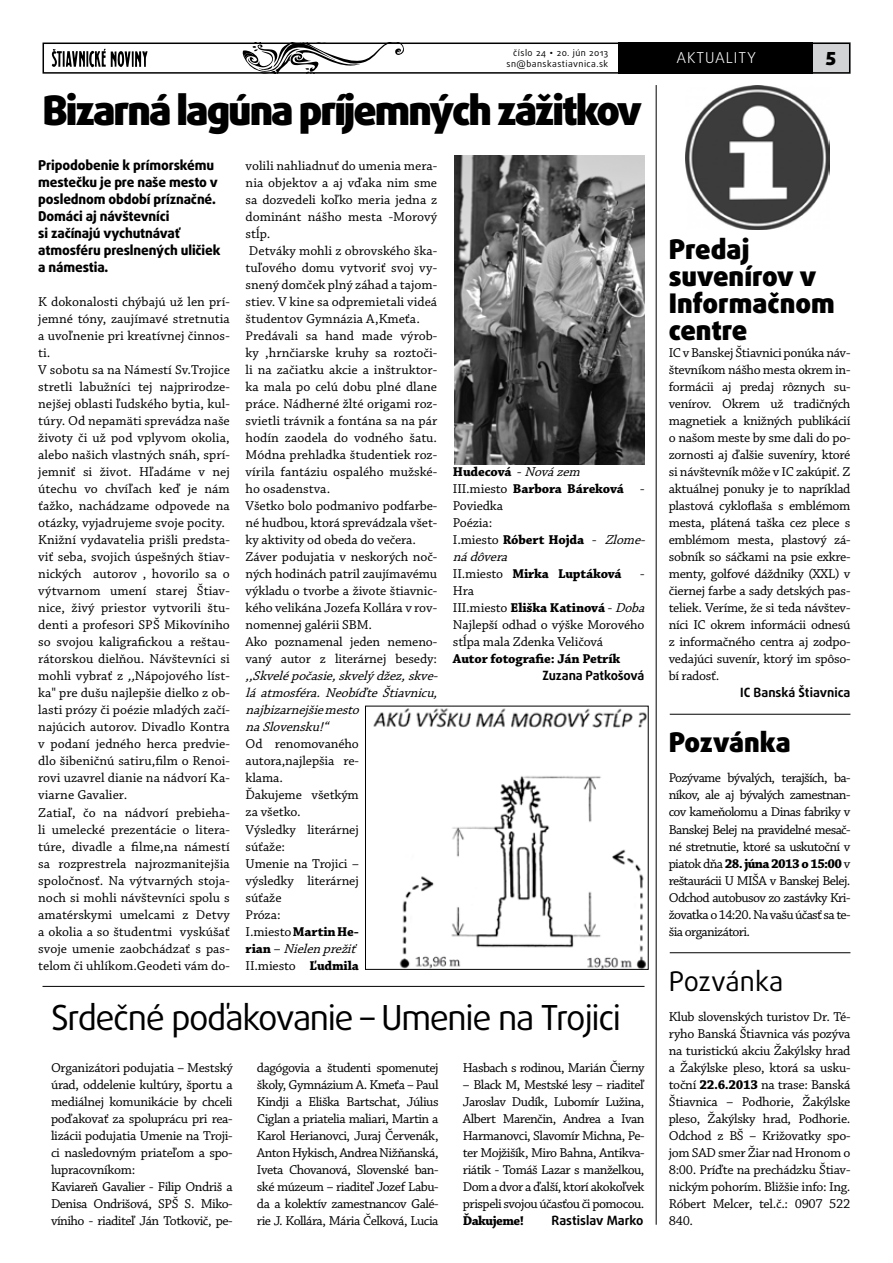
<style>
.page{position:relative;width:893px;height:1263px;background:#fff}
.page>*{position:absolute;margin:0;border:0;box-sizing:border-box;transform-origin:0 0}
.t1{font:900 40.5px "Daxline Pro";letter-spacing:-.05em;color:#000}
.t2{font:34.5px "Daxline Pro";letter-spacing:-.04em;color:#000}
.t3{font:900 27px/27px "Daxline Pro";color:#000}
.t4{font:27px "Daxline Pro";letter-spacing:-.01em;color:#000}
.t5{font:900 18px "Daxline Pro";color:#000}
.t6{font:300 15px "Daxline Pro";letter-spacing:.06em;color:#fff}
.t7{font:13.5px/17px "Chaparral Pro Capt";color:#000;text-align:justify}
.t8{font:13.5px/17px "Chaparral Pro Capt";letter-spacing:-.025em;color:#000}
.t9{font:700 13.5px/17px "Chaparral Pro";letter-spacing:-.01em;color:#000}
.t10{font:800 13.5px/17px "Daxline Pro";letter-spacing:-.01em;color:#000}
.t11{font:italic 13.5px/17px "Chaparral Pro Capt";color:#000}
.t12{font:13.5px "Chaparral Pro Capt";letter-spacing:-.04em;color:#000}
.t13{font:700 13.5px "Chaparral Pro";letter-spacing:-.05em;color:#000}
.t14{font:700 13.5px "Chaparral Pro";letter-spacing:-.035em;color:#000}
.t15{font:700 12.75px "Daxline Pro";color:#000}
.t16{font:9px/10.8px "Daxline Pro";letter-spacing:.05em;color:#000;text-align:right}
.s1{font-family:"Gill Sans MT Pro"}
.s2{font-style:italic}
.s3{font-family:"Chaparral Pro Capt";font-weight:400}
.s4{font-family:"Chaparral Pro";font-weight:700;font-style:normal}
.s5{font-style:normal}
.s6{font-family:"Chaparral Pro Capt";font-weight:400;font-style:italic}
.s7{font-family:"Chaparral Pro";font-weight:700}
</style>
<div class="page">
<div style="left:804px;top:43px;width:46px;height:31px;background:#d1d3d4"></div>
<svg style="left:242px;top:46px;width:162px;height:25px"></svg>
<div style="left:43px;top:43px;width:807px;height:31px;border:2px solid #000"></div>
<div style="left:619px;top:43px;width:194px;height:31px;background:#000"></div>
<svg style="left:51px;top:49px;width:97px;height:18px"></svg>
<hr style="left:656px;top:85px;width:1px;height:1140px;background:#000">
<hr style="left:670px;top:714px;width:180px;height:1px;background:#000">
<hr style="left:670px;top:952px;width:180px;height:1px;background:#000">
<img style="left:454px;top:156px;width:190px;height:309px">
<hr style="left:43px;top:986px;width:601px;height:1px;background:#000">
<img style="left:373px;top:708px;width:273px;height:259px">
<img style="left:686px;top:85px;width:144px;height:144px">
<p class="t16" style="left:507px;top:48px;width:103px">číslo 24 <span class="s1">•</span> 20. jún 2013 sn@banskastiavnica.sk</p>
<h1 class="t1" style="left:43px;top:83px;width:601px">Bizarná lagúna príjemných zážitkov</h1>
<p class="t10" style="left:38px;top:157px;width:184px">Pripodobenie k prímorskému mestečku je pre naše mesto v poslednom období príznačné.<br>Domáci aj návštevníci<br>si začínajú vychutnávať atmosféru preslnených uličiek a námestia.</p>
<p class="t7" style="left:38px;top:294px;width:193px;text-align:left">K dokonalosti chýbajú už len prí&shy;jemné tóny, zaujímavé stretnutia a uvoľnenie pri kreatívnej činnos&shy;ti.<br>V sobotu sa na Námestí Sv.Trojice stretli labužníci tej najprirodze&shy;nejšej oblasti ľudského bytia, kul&shy;túry. Od nepamäti sprevádza naše životy či už pod vplyvom okolia, alebo našich vlastných snáh, sprí&shy;jemniť si život. Hľadáme v nej útechu vo chvíľach keď je nám ťažko, nachádzame odpovede na otázky, vyjadrujeme svoje pocity.<br>Knižní vydavatelia prišli predsta&shy;viť seba, svojich úspešných štiav&shy;nických autorov , hovorilo sa o výtvarnom umení starej Štiav&shy;nice, živý priestor vytvorili štu&shy;denti a profesori SPŠ Mikovíniho so svojou kaligrafickou a reštau&shy;rátorskou dielňou. Návštevníci si mohli vybrať z <span class="s2">,,</span>Nápojového líst&shy;ka" pre dušu najlepšie dielko z ob&shy;lasti prózy či poézie mladých začí&shy;najúcich autorov. Divadlo Kontra v podaní jedného herca predvie&shy;dlo šibeničnú satiru,film o Renoi&shy;rovi uzavrel dianie na nádvorí Ka&shy;viarne Gavalier.<br>Zatiaľ, čo na nádvorí prebieha&shy;li umelecké prezentácie o litera&shy;túre, divadle a filme,na námestí sa rozprestrela najrozmanitejšia spoločnosť. Na výtvarných stoja&shy;noch si mohli návštevníci spolu s amatérskymi umelcami z Detvy a okolia a so študentmi vyskúšať svoje umenie zaobchádzať s pas&shy;telom či uhlíkom.Geodeti vám do-</p>
<p class="t7" style="left:246px;top:158px;width:193px;text-align:left">volili nahliadnuť do umenia mera&shy;nia objektov a aj vďaka nim sme sa dozvedeli koľko meria jedna z dominánt nášho mesta -Morový stĺp.<br>Detváky mohli z obrovského ška&shy;tuľového domu vytvoriť svoj vy&shy;snený domček plný záhad a tajom&shy;stiev. V kine sa odpremietali videá študentov Gymnázia A,Kmeťa.<br>Predávali sa hand made výrob&shy;ky ,hrnčiarske kruhy sa roztoči&shy;li na začiatku akcie a inštruktor&shy;ka mala po celú dobu plné dlane práce. Nádherné žlté origami roz&shy;svietli trávnik a fontána sa na pár hodín zaodela do vodného šatu.<br>Módna prehladka študentiek roz&shy;vírila fantáziu ospalého mužské&shy;ho osadenstva.<br>Všetko bolo podmanivo podfarbe&shy;né hudbou, ktorá sprevádzala všet&shy;ky aktivity od obeda do večera.<br>Záver podujatia v neskorých noč&shy;ných hodinách patril zaujímavému výkladu o tvorbe a živote štiavnic&shy;kého velikána Jozefa Kollára v rov&shy;nomennej galérii SBM.<br>Ako poznamenal jeden nemeno&shy;vaný autor z literárnej besedy:</p>
<p class="t11" style="left:246px;top:668px;width:197px">,,Skvelépočasie,skvelýdžez,skve&shy;láatmosféra.NeobíďteŠtiavnicu, najbizarnejšiemesto naSlovensku!“</p>
<p class="t7" style="left:246px;top:736px;width:115px;text-align:left">Od renomovaného autora,najlepšia re&shy;klama.<br>Ďakujeme všetkým za všetko.<br>Výsledky literárnej súťaže:<br>Umenie na Trojici – výsledky literárnej súťaže<br>Próza:</p>
<p class="t9" style="left:246px;top:923px;width:115px"><span class="s3">I.miesto</span> Martin He-</p>
<p class="t11" style="left:246px;top:940px;width:116px"><span class="s4">r i a n</span> <span class="s5">–</span> Nielenprežiť<br><span class="s5">II.miesto</span> <span class="s4">Ľudmila</span></p>
<p class="t9" style="left:453px;top:464px;width:193px">Hudecová <span class="s3">-</span> <span class="s6">Novázem<br></span><span class="s3">III.miesto</span> Barbora Báreková <span class="s3">-</span></p>
<p class="t7" style="left:453px;top:498px;width:52px">Poviedka<br>Poézia:</p>
<p class="t9" style="left:453px;top:532px;width:197px"><span class="s3">I.miesto</span> Róbert Hojda <span class="s3">-</span> <span class="s6">Zlome-</span></p>
<p class="t11" style="left:453px;top:549px;width:60px">nádôvera</p>
<p class="t9" style="left:453px;top:566px;width:170px"><span class="s3">II.miesto</span> Mirka Luptáková</p>
<p class="t7" style="left:640px;top:566px;width:6px">-</p>
<p class="t7" style="left:453px;top:583px;width:23px">Hra</p>
<p class="t9" style="left:453px;top:600px;width:197px"><span class="s3">III.miesto</span> Eliška Katinová <span class="s3">-</span> <span class="s6">Doba</span></p>
<p class="t7" style="left:453px;top:617px;width:193px">Najlepší odhad o výške Morového stĺpa mala Zdenka Veličová</p>
<p class="t9" style="left:453px;top:651px;width:169px">Autor fotografie: Ján Petrík</p>
<p class="t15" style="left:543px;top:667px;width:103px">Zuzana Patkošová</p>
<h2 class="t2" style="left:51px;top:995px;width:571px">Srdečné poďakovanie – Umenie na Trojici</h2>
<p class="t8" style="left:51px;top:1059px;width:183px">Organizátori podujatia – Mestský úrad, oddelenie kultúry, športu a mediálnej komunikácie by chceli poďakovať za spoluprácu pri rea&shy;lizácii podujatia Umenie na Troji&shy;ci nasledovným priateľom a spo&shy;lupracovníkom:<br>Kaviareň Gavalier - Filip Ondriš a<br>Denisa Ondrišová, SPŠ S. Miko&shy;víniho - riaditeľ Ján Totkovič, pe-</p>
<p class="t7" style="left:257px;top:1059px;width:183px">dagógovia a študenti spomenutej školy, Gymnázium A. Kmeťa – Paul Kindji a Eliška Bartschat, Július Ciglan a priatelia maliari, Martin a Karol Herianovci, Juraj Červenák, Anton Hykisch, Andrea Nižňanská, Iveta Chovanová, Slovenské ban&shy;ské múzeum – riaditeľ Jozef Labu&shy;da a kolektív zamestnancov Galé&shy;rie J. Kollára, Mária Čelková, Lucia</p>
<p class="t12" style="left:463px;top:1060px;width:183px">Hasbach s rodinou, Marián Čierny</p>
<p class="t7" style="left:463px;top:1076px;width:183px">– Black M, Mestské lesy – riaditeľ Jaroslav Dudík, Lubomír Lužina, Albert Marenčin, Andrea a Ivan Harmanovci, Slavomír Michna, Pe&shy;ter Mojžišík, Miro Bahna, Antikva&shy;riátik - Tomáš Lazar s manželkou, Dom a dvor a ďalší, ktorí akokoľvek prispeli svojou účasťou či pomocou.</p>
<p class="t14" style="left:463px;top:1212px;width:63px">Ďakujeme!</p>
<p class="t15" style="left:551px;top:1212px;width:94px">Rastislav Marko</p>
<p class="t6" style="left:676px;top:48px;width:81px">AKTUALITY</p>
<h3 class="t5" style="left:826px;top:47px;width:12px">5</h3>
<h3 class="t3" style="left:669px;top:236px;width:168px">Predaj suvenírov v<br>Informačnom centre</h3>
<p class="t7" style="left:669px;top:345px;width:183px">IC v Banskej Štiavnici ponúka náv&shy;števníkom nášho mesta okrem in&shy;formácii aj predaj rôznych su&shy;venírov. Okrem už tradičných magnetiek a knižných publikácií o našom meste by sme dali do po&shy;zornosti aj ďalšie suveníry, ktoré si návštevník môže v IC zakúpiť. Z aktuálnej ponuky je to napríklad plastová cykloflaša s emblémom mesta, plátená taška cez plece s emblémom mesta, plastový zá&shy;sobník so sáčkami na psie exkre&shy;menty, golfové dáždniky (XXL) v čiernej farbe a sady detských pas&shy;teliek. Veríme, že si teda návštev&shy;níci IC okrem informácii odnesú z informačného centra aj zodpo&shy;vedajúci suvenír, ktorý im spôso&shy;bí radosť.</p>
<p class="t15" style="left:740px;top:684px;width:112px">IC Banská Štiavnica</p>
<h3 class="t3" style="left:669px;top:729px;width:123px">Pozvánka</h3>
<p class="t7" style="left:669px;top:770px;width:183px">Pozývame bývalých, terajších, ba&shy;níkov, ale aj bývalých zamestnan&shy;cov kameňolomu a Dinas fabriky v Banskej Belej na pravidelné mesač&shy;né stretnutie, ktoré sa uskutoční v</p>
<p class="t13" style="left:669px;top:855px;width:183px"><span class="s3">piatok dňa</span> 28. júna 2013 o 15:00 <span class="s3">v</span></p>
<p class="t7" style="left:669px;top:872px;width:183px">reštaurácii U MIŠA v Banskej Belej.<br>Odchod autobusov zo zastávky Kri&shy;žovatka o 14:20. Na vašu účasť sa te&shy;šia organizátori.</p>
<h3 class="t4" style="left:669px;top:963px;width:116px">Pozvánka</h3>
<p class="t7" style="left:669px;top:1008px;width:183px">Klub slovenských turistov Dr. Té&shy;ryho Banská Štiavnica vás pozýva na turistickú akciu Žakýlsky hrad a Žakýlske pleso, ktorá sa usku&shy;toční <span class="s7">22.6.2013</span> na trase: Banská Štiavnica – Podhorie, Žakýlske pleso, Žakýlsky hrad, Podhorie.<br>Odchod z BŠ – Križovatky spo&shy;jom SAD smer Žiar nad Hronom o 8:00. Príďte na prechádzku Štiav&shy;nickým pohorím. Bližšie info: Ing.<br>Róbert Melcer, tel.č.: 0907 522<br>840.</p>
</div>
